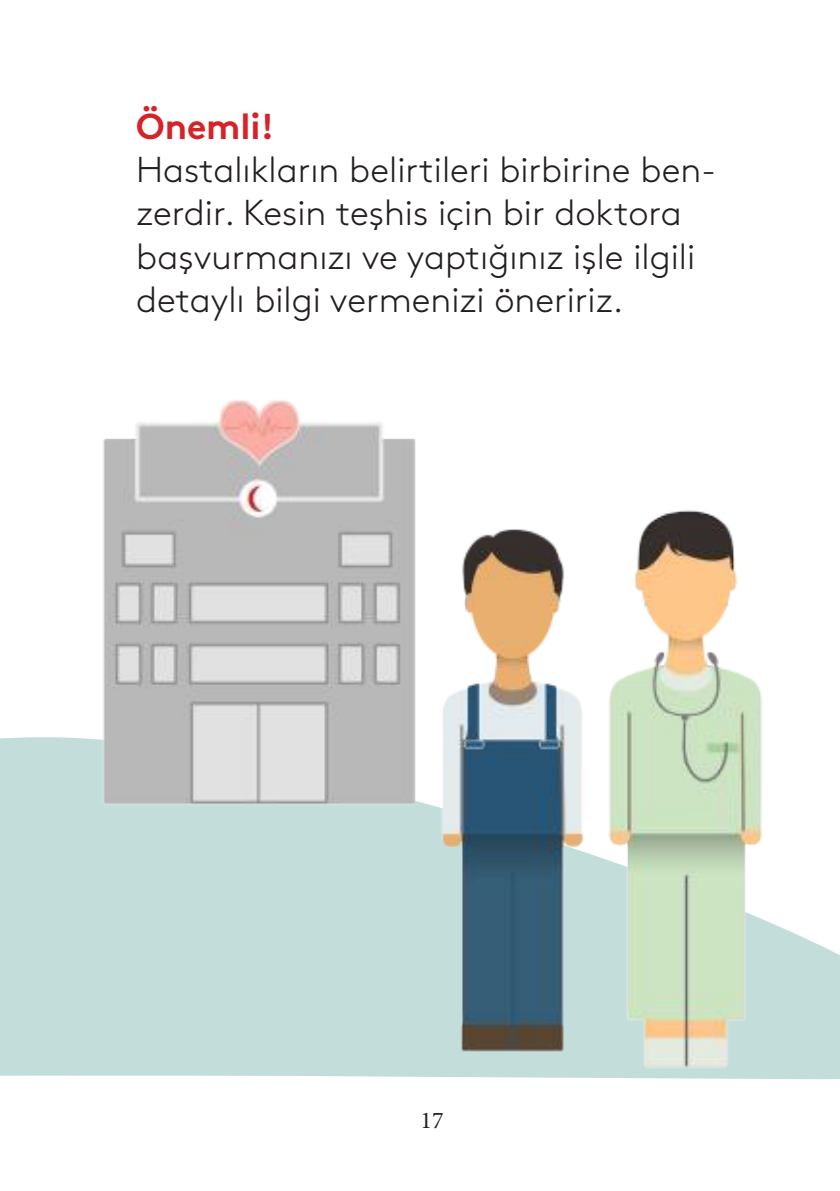
<style>
.page{position:relative;width:840px;height:1191px;background:#fff}
.page>*{position:absolute;margin:0;border:0;box-sizing:border-box;transform-origin:0 0}
.t1{font:300 36px/43.2px "Brown";color:#241f1f}
.t2{font:700 36px "Brown";color:#d42429}
.t3{font:24px "Minion Pro";color:#241f1f}
</style>
<div class="page">
<svg style="left:0;top:737px;width:839px;height:343px;background:#c9e0de"></svg>
<img style="left:80px;top:400px;width:336px;height:416px">
<img style="left:593px;top:510px;width:182px;height:570px">
<img style="left:416px;top:510px;width:193px;height:556px">
<p class="t2" style="left:136px;top:97px;width:139px">Önemli!</p>
<p class="t1" style="left:136px;top:146px;width:581px">Hastalıkların belirtileri birbirine ben&shy;zerdir. Kesin teşhis için bir doktora başvurmanızı ve yaptığınız işle ilgili detaylı bilgi vermenizi öneririz.</p>
<p class="t3" style="left:420px;top:1104px;width:25px">17</p>
</div>
